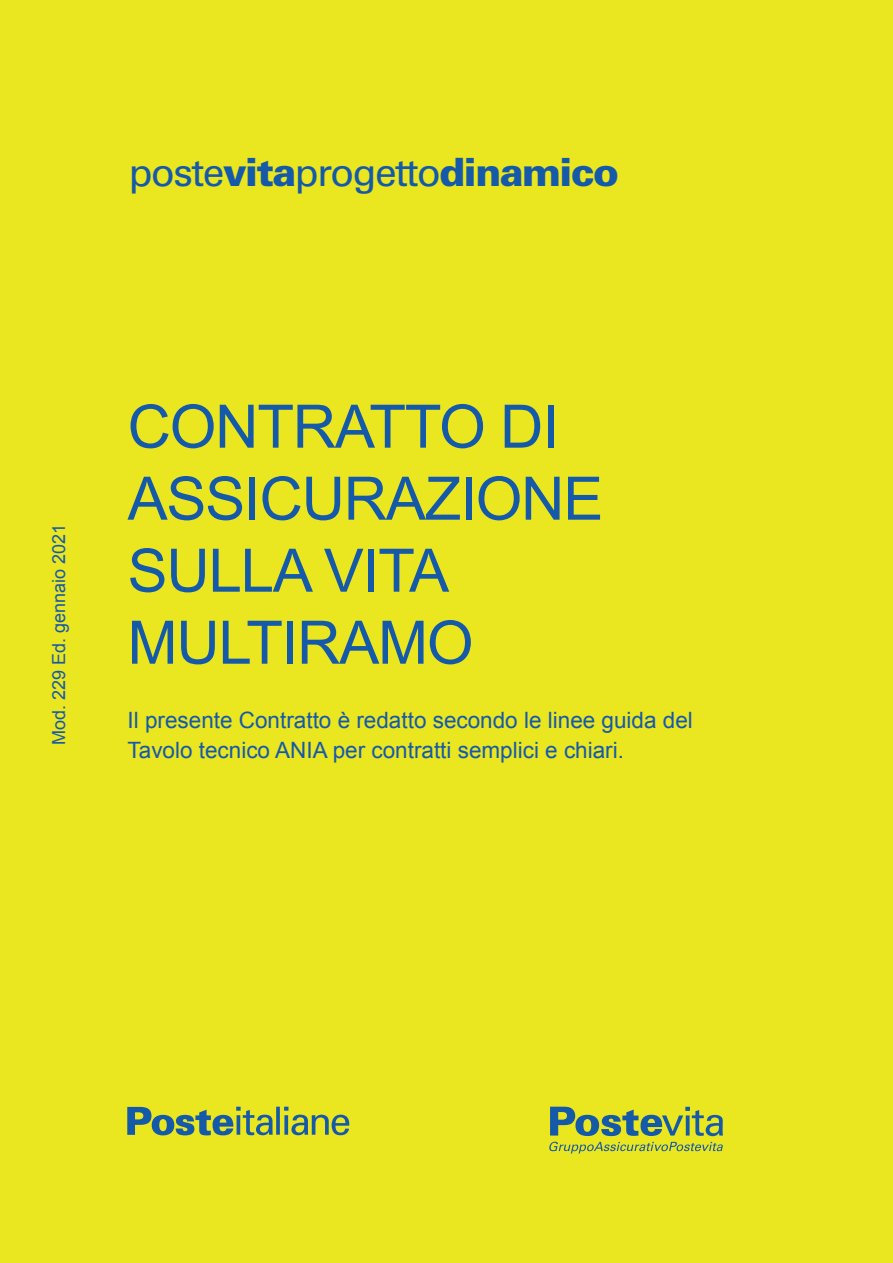
<style>
.page{position:relative;width:893px;height:1263px;background:#eae620}
.page>*{position:absolute;margin:0;border:0;box-sizing:border-box;transform-origin:0 0}
.t1{font:60px/72px "Arial";letter-spacing:-.02em;color:#1559a9}
.t2{font:39px "Univers LT Std";letter-spacing:-.04em;color:#1559a9}
.t3{font:22.5px/30px "Arial";color:#1559a9}
.t4{font:18px "Arial";color:#1559a9}
.s1{font-weight:900}
</style>
<div class="page">
<svg style="left:127px;top:1107px;width:222px;height:28px"></svg>
<svg style="left:550px;top:1107px;width:173px;height:29px"></svg>
<svg style="left:549px;top:1142px;width:174px;height:11px"></svg>
<h2 class="t2" style="left:129px;top:149px;width:492px">poste<span class="s1">vita</span>progetto<span class="s1">dinamico</span></h2>
<p class="t4" style="left:47px;top:745px;width:223px;rotate:-90deg">Mod. 229 Ed. gennaio 2021</p>
<h1 class="t1" style="left:128px;top:391px;width:477px">CONTRATTO DI<br>ASSICURAZIONE<br>SULLA VITA<br>MULTIRAMO</h1>
<p class="t3" style="left:128px;top:705px;width:567px">Il presente Contratto è redatto secondo le linee guida del<br>Tavolo tecnico ANIA per contratti semplici e chiari.</p>
</div>
